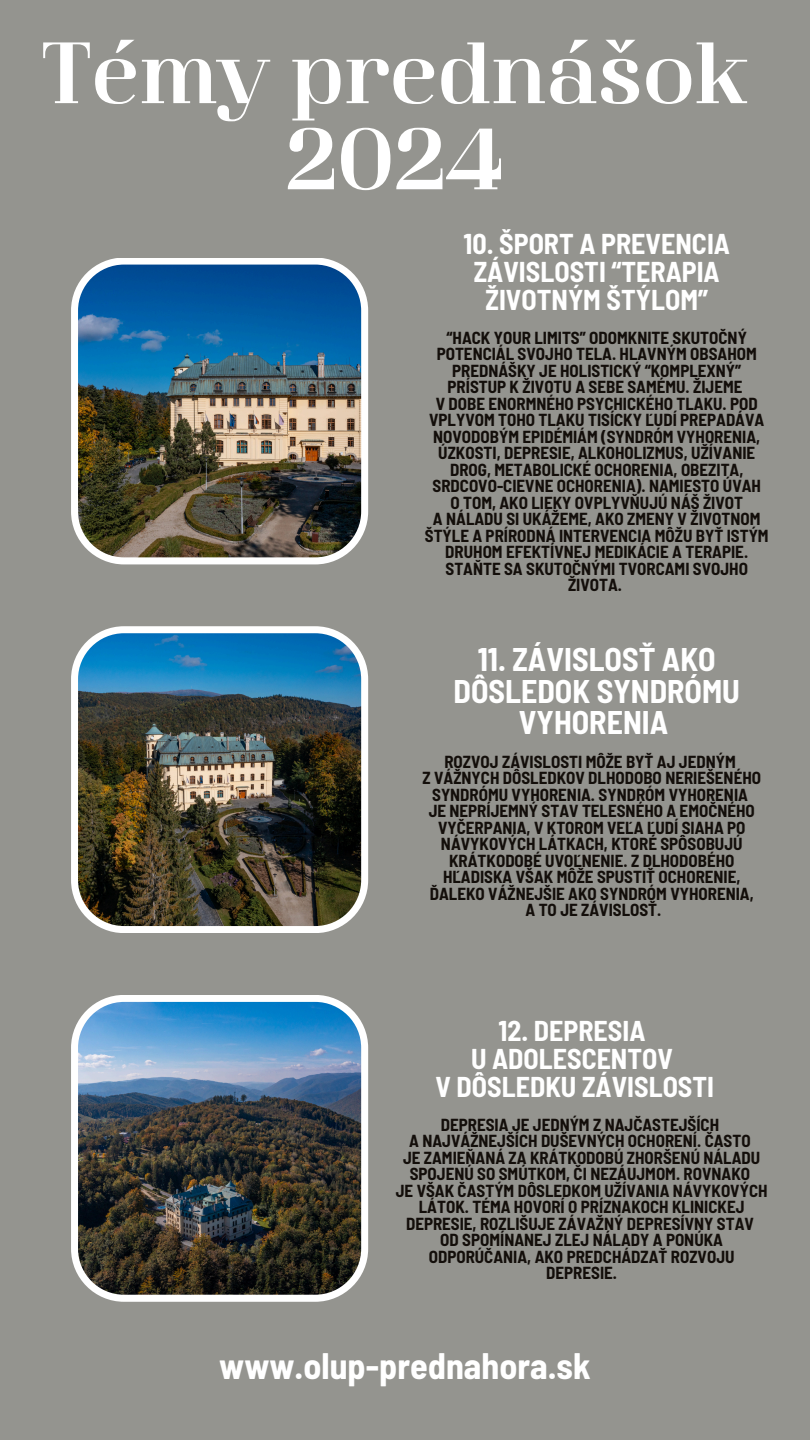
<style>
.page{position:relative;width:810px;height:1440px;background:#94948f}
.page>*{position:absolute;margin:0;border:0;box-sizing:border-box;transform-origin:0 0}
.t1{font:600 86.7px/86.1px "Athachantr";color:#fff;text-align:center}
.t2{font:700 semi-condensed 36px "Barlow";color:#fff}
.t3{font:700 semi-condensed 32px/31.5px "Barlow";color:#fff;text-align:center}
.t4{font:700 semi-condensed 28px/27.8px "Barlow";color:#fff;text-align:center}
.t5{font:700 semi-condensed 17px/16.5px "Barlow";color:#130e0a;text-align:center}
</style>
<div class="page">
<img style="left:71px;top:258px;width:297px;height:306px">
<img style="left:71px;top:626px;width:297px;height:307px">
<img style="left:71px;top:995px;width:297px;height:307px">
<p class="t1" style="left:41px;top:34px;width:707px">Témy prednášok<br>2024</p>
<h3 class="t4" style="left:463px;top:229px;width:268px">10. ŠPORT A PREVENCIA<br>ZÁVISLOSTI “TERAPIA<br>ŽIVOTNÝM ŠTÝLOM”</h3>
<p class="t5" style="left:437px;top:329px;width:322px">“HACK YOUR LIMITS” ODOMKNITE SKUTOČNÝ POTENCIÁL SVOJHO TELA. HLAVNÝM OBSAHOM PREDNÁŠKY JE HOLISTICKÝ “KOMPLEXNÝ” PRÍSTUP K ŽIVOTU A SEBE SAMÉMU. ŽIJEME</p>
<p class="t5" style="left:429px;top:395px;width:337px">V DOBE ENORMNÉHO PSYCHICKÉHO TLAKU. POD VPLYVOM TOHO TLAKU TISÍCKY ĽUDÍ PREPADÁVA NOVODOBÝM EPIDÉMIÁM (SYNDRÓM VYHORENIA, ÚZKOSTI, DEPRESIE, ALKOHOLIZMUS, UŽÍVANIE DROG, METABOLICKÉ OCHORENIA, OBEZITA, SRDCOVO-CIEVNE OCHORENIA). NAMIESTO ÚVAH</p>
<p class="t5" style="left:450px;top:494px;width:294px">O TOM, AKO LIEKY OVPLYVŇUJÚ NÁŠ ŽIVOT</p>
<p class="t5" style="left:425px;top:510px;width:345px">A NÁLADU SI UKÁŽEME, AKO ZMENY V ŽIVOTNOM ŠTÝLE A PRÍRODNÁ INTERVENCIA MÔŽU BYŤ ISTÝM DRUHOM EFEKTÍVNEJ MEDIKÁCIE A TERAPIE.<br>STAŇTE SA SKUTOČNÝMI TVORCAMI SVOJHO ŽIVOTA.</p>
<h4 class="t3" style="left:454px;top:643px;width:288px">11. ZÁVISLOSŤ AKO<br>DÔSLEDOK SYNDRÓMU<br>VYHORENIA</h4>
<p class="t5" style="left:444px;top:753px;width:293px">ROZVOJ ZÁVISLOSTI MÔŽE BYŤ AJ JEDNÝM</p>
<p class="t5" style="left:422px;top:769px;width:340px">Z VÁŽNYCH DÔSLEDKOV DLHODOBO NERIEŠENÉHO<br>SYNDRÓMU VYHORENIA. SYNDRÓM VYHORENIA</p>
<p class="t5" style="left:429px;top:802px;width:328px">JE NEPRÍJEMNÝ STAV TELESNÉHO A EMOČNÉHO VYČERPANIA, V KTOROM VEĽA ĽUDÍ SIAHA PO NÁVYKOVÝCH LÁTKACH, KTORÉ SPÔSOBUJÚ KRÁTKODOBÉ UVOĽNENIE. Z DLHODOBÉHO HĽADISKA VŠAK MÔŽE SPUSTIŤ OCHORENIE, ĎALEKO VÁŽNEJŠIE AKO SYNDRÓM VYHORENIA,</p>
<p class="t5" style="left:526px;top:901px;width:137px">A TO JE ZÁVISLOSŤ.</p>
<h2 class="t4" style="left:436px;top:1016px;width:280px">12. DEPRESIA<br>U ADOLESCENTOV<br>V DÔSLEDKU ZÁVISLOSTI</h2>
<p class="t5" style="left:441px;top:1115px;width:280px">DEPRESIA JE JEDNÝM Z NAJČASTEJŠÍCH</p>
<p class="t5" style="left:409px;top:1132px;width:343px">A NAJVÁŽNEJŠÍCH DUŠEVNÝCH OCHORENÍ. ČASTO</p>
<p class="t5" style="left:403px;top:1148px;width:359px">JE ZAMIEŇANÁ ZA KRÁTKODOBÚ ZHORŠENÚ NÁLADU<br>SPOJENÚ SO SMÚTKOM, ČI NEZÁUJMOM. ROVNAKO</p>
<p class="t5" style="left:396px;top:1181px;width:373px">JE VŠAK ČASTÝM DÔSLEDKOM UŽÍVANIA NÁVYKOVÝCH<br>LÁTOK. TÉMA HOVORÍ O PRÍZNAKOCH KLINICKEJ<br>DEPRESIE, ROZLIŠUJE ZÁVAŽNÝ DEPRESÍVNY STAV</p>
<p class="t5" style="left:429px;top:1231px;width:307px">OD SPOMÍNANEJ ZLEJ NÁLADY A PONÚKA<br>ODPORÚČANIA, AKO PREDCHÁDZAŤ ROZVOJU<br>DEPRESIE.</p>
<h1 class="t2" style="left:219px;top:1343px;width:373px">www.olup-prednahora.sk</h1>
</div>
